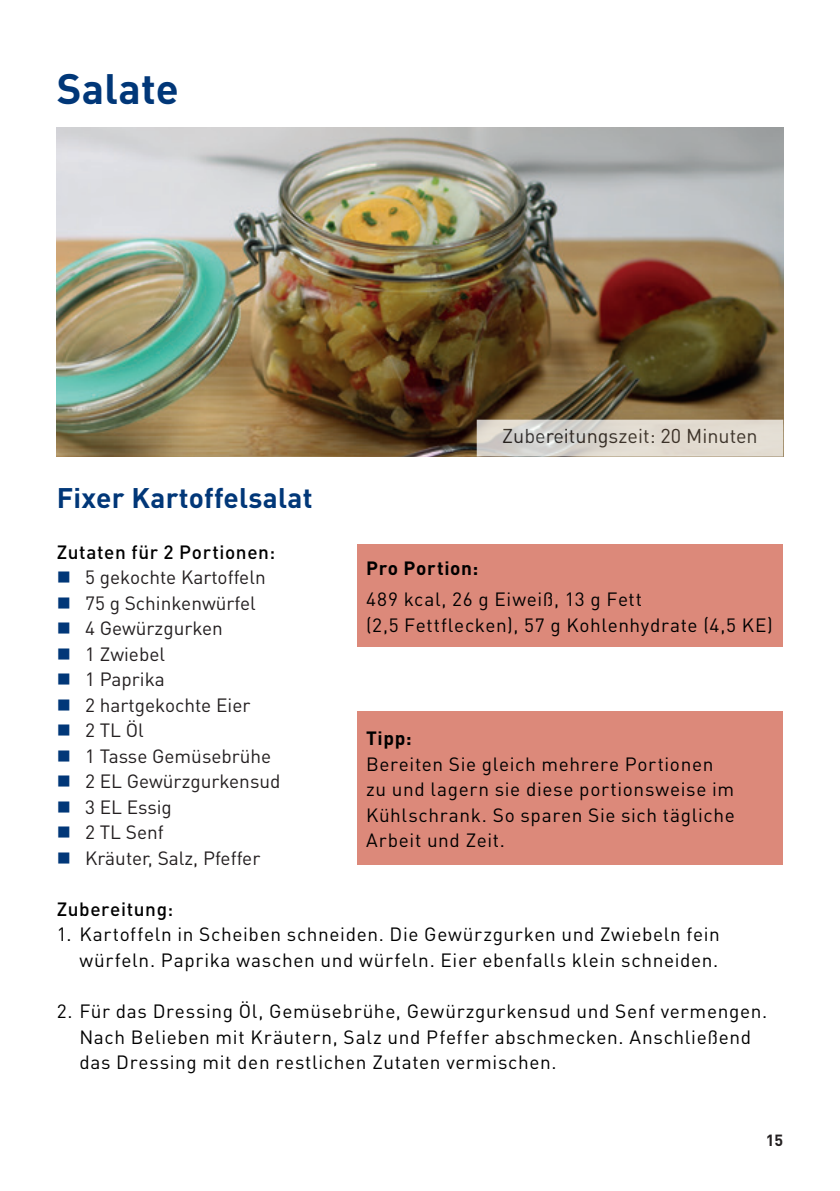
<style>
.page{position:relative;width:840px;height:1191px;background:#fff}
.page>*{position:absolute;margin:0;border:0;box-sizing:border-box;transform-origin:0 0}
._01_Headline{font:700 42px "DIN";letter-spacing:.005em;color:#013778}
._02_Subheadline{font:700 28px "DIN";letter-spacing:.01em;color:#013778}
.t1{font:19.8px "DIN Pro DR Vp";color:#231f20}
.Fliesstext_Kästchen{font:19px/25.6px "DIN";letter-spacing:.035em;color:#000}
.t2{font:19px "DIN Pro DR Vp";color:#231f20}
.Fliesstext_Rezepte{font:500 19px "DIN";letter-spacing:.03em;color:#000}
.Fliesstext_Kästchen-2{font:700 19px "DIN";letter-spacing:.035em;color:#000}
.Fliesstext_Bold{font:700 19px "DIN";color:#000}
.t3{font:700 16px "DIN";color:#231f20}
</style>
<div class="page">
<img style="left:57px;top:128px;width:725px;height:328px">
<div style="left:357px;top:711px;width:425px;height:154px;background:#dc897a"></div>
<svg style="left:479px;top:423px;width:300px;height:30px;background:#dcd7cf"></svg>
<div style="left:476px;top:420px;width:306px;height:36px;border:2px solid #fff"></div>
<div style="left:357px;top:544px;width:425px;height:102px;background:#dc897a"></div>
<p class="_01_Headline" style="left:57px;top:60px;width:124px">Salate</p>
<p class="t1" style="left:502px;top:423px;width:257px">Zubereitungszeit: 20 Minuten</p>
<h1 class="_02_Subheadline" style="left:57px;top:479px;width:257px">Fixer Kartoffelsalat</h1>
<p class="Fliesstext_Rezepte" style="left:57px;top:539px;width:220px">Zutaten für 2 Portionen:</p>
<p class="t2" style="left:85px;top:565px;width:182px">5 gekochte Kartoffeln</p>
<p class="t2" style="left:85px;top:591px;width:172px">75 g Schinkenwürfel</p>
<p class="t2" style="left:85px;top:616px;width:139px">4 Gewürzgurken</p>
<p class="t2" style="left:85px;top:642px;width:81px">1 Zwiebel</p>
<p class="t2" style="left:85px;top:667px;width:81px">1 Paprika</p>
<p class="t2" style="left:85px;top:693px;width:167px">2 hartgekochte Eier</p>
<p class="t2" style="left:85px;top:718px;width:60px">2 TL Öl</p>
<p class="t2" style="left:85px;top:744px;width:188px">1 Tasse Gemüsebrühe</p>
<p class="t2" style="left:85px;top:769px;width:197px">2 EL Gewürzgurkensud</p>
<p class="t2" style="left:85px;top:795px;width:88px">3 EL Essig</p>
<p class="t2" style="left:85px;top:820px;width:80px">2 TL Senf</p>
<p class="t2" style="left:85px;top:846px;width:177px">Kräuter, Salz, Pfeffer</p>
<p class="Fliesstext_Rezepte" style="left:57px;top:896px;width:118px">Zubereitung:</p>
<p class="Fliesstext_Kästchen" style="left:57px;top:921px;width:664px;text-align:right">1. Kartoffeln in Scheiben schneiden. Die Gewürzgurken und Zwiebeln fein würfeln. Paprika waschen und würfeln. Eier ebenfalls klein schneiden.</p>
<p class="Fliesstext_Kästchen" style="left:79px;top:997px;width:689px;text-indent:-23px">2. Für das Dressing Öl, Gemüsebrühe, Gewürzgurkensud und Senf vermengen.<br>Nach Belieben mit Kräutern, Salz und Pfeffer abschmecken. Anschließend das Dressing mit den restlichen Zutaten vermischen.</p>
<p class="Fliesstext_Kästchen-2" style="left:366px;top:555px;width:114px">Pro Portion:</p>
<p class="Fliesstext_Kästchen" style="left:366px;top:586px;width:408px">489 kcal, 26 g Eiweiß, 13 g Fett<br>(2,5 Fettflecken), 57 g Kohlenhydrate (4,5 KE)</p>
<p class="Fliesstext_Bold" style="left:366px;top:725px;width:47px">Tipp:</p>
<p class="Fliesstext_Kästchen" style="left:366px;top:750px;width:370px">Bereiten Sie gleich mehrere Portionen zu und lagern sie diese portionsweise im Kühlschrank. So sparen Sie sich tägliche Arbeit und Zeit.</p>
<p class="t3" style="left:765px;top:1129px;width:19px">15</p>
</div>
